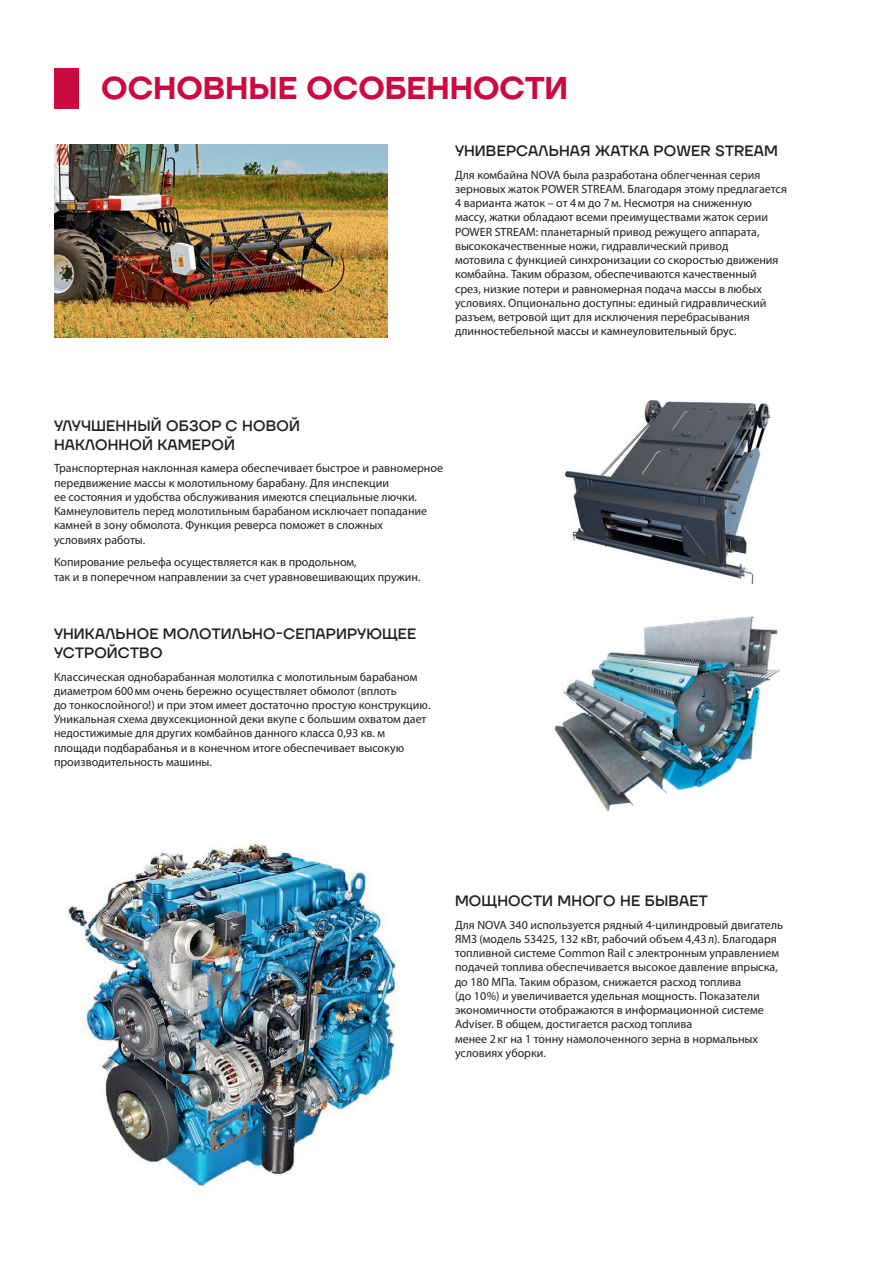
<style>
.page{position:relative;width:893px;height:1263px;background:#fff}
.page>*{position:absolute;margin:0;border:0;box-sizing:border-box;transform-origin:0 0}
.t1{font:600 31.5px "TT Firs Neue";color:#ca0a40}
.t2{font:500 15px/18.8px "TT Firs Neue";letter-spacing:.01em;color:#231f20}
.t3{font:12px/14.2px "Myriad Pro";color:#231f20}
</style>
<div class="page">
<img style="left:54px;top:145px;width:333px;height:192px">
<img style="left:565px;top:400px;width:204px;height:183px">
<img style="left:555px;top:617px;width:225px;height:193px">
<img style="left:68px;top:843px;width:329px;height:346px">
<div style="left:54px;top:68px;width:24px;height:41px;background:#ca0a40"></div>
<h1 class="t1" style="left:101px;top:67px;width:468px">ОСНОВНЫЕ ОСОБЕННОСТИ</h1>
<p class="t2" style="left:455px;top:141px;width:325px">УНИВЕРСАЛЬНАЯ ЖАТКА POWER STREAM</p>
<p class="t3" style="left:455px;top:167px;width:333px">Для комбайна NOVA была разработана облегченная серия зерновых жаток POWER STREAM. Благодаря этому предлагается 4 варианта жаток – от 4м до 7м. Несмотря на сниженную<br>массу, жатки обладают всеми преимуществами жаток серии POWER STREAM: планетарный привод режущего аппарата, высококачественные ножи, гидравлический привод<br>мотовила с функцией синхронизации со скоростью движения комбайна. Таким образом, обеспечиваются качественный<br>срез, низкие потери и равномерная подача массы в любых условиях. Опционально доступны: единый гидравлический разъем, ветровой щит для исключения перебрасывания длинностебельной массы и камнеуловительный брус.</p>
<p class="t2" style="left:54px;top:416px;width:247px">УЛУЧШЕННЫЙ ОБЗОР С НОВОЙ<br>НАКЛОННОЙ КАМЕРОЙ</p>
<p class="t3" style="left:54px;top:461px;width:391px">Транспортерная наклонная камера обеспечивает быстрое и равномерное передвижение массы к молотильному барабану. Для инспекции<br>ее состояния и удобства обслуживания имеются специальные лючки.<br>Камнеуловитель перед молотильным барабаном исключает попадание камней в зону обмолота. Функция реверса поможет в сложных<br>условиях работы.</p>
<p class="t3" style="left:54px;top:555px;width:368px">Копирование рельефа осуществляется как в продольном,<br>так и в поперечном направлении за счет уравновешивающих пружин.</p>
<p class="t2" style="left:54px;top:624px;width:364px">УНИКАЛЬНОЕ МОЛОТИЛЬНО-СЕПАРИРУЮЩЕЕ<br>УСТРОЙСТВО</p>
<p class="t3" style="left:54px;top:669px;width:378px">Классическая однобарабанная молотилка с молотильным барабаном диаметром 600мм очень бережно осуществляет обмолот (вплоть<br>до тонкослойного!) и при этом имеет достаточно простую конструкцию.<br>Уникальная схема двухсекционной деки вкупе с большим охватом дает недостижимые для других комбайнов данного класса 0,93 кв. м площади подбарабанья и в конечном итоге обеспечивает высокую производительность машины.</p>
<p class="t2" style="left:455px;top:891px;width:254px">МОЩНОСТИ МНОГО НЕ БЫВАЕТ</p>
<p class="t3" style="left:455px;top:917px;width:330px">Для NOVA 340 используется рядный 4‑цилиндровый двигатель ЯМЗ (модель 53425, 132 кВт, рабочий объем 4,43л). Благодаря топливной системе Common Rail с электронным управлением подачей топлива обеспечивается высокое давление впрыска, до 180 МПа. Таким образом, снижается расход топлива<br>(до 10%) и увеличивается удельная мощность. Показатели экономичности отображаются в информационной системе Adviser. В общем, достигается расход топлива<br>менее 2кг на 1 тонну намолоченного зерна в нормальных условиях уборки.</p>
</div>
